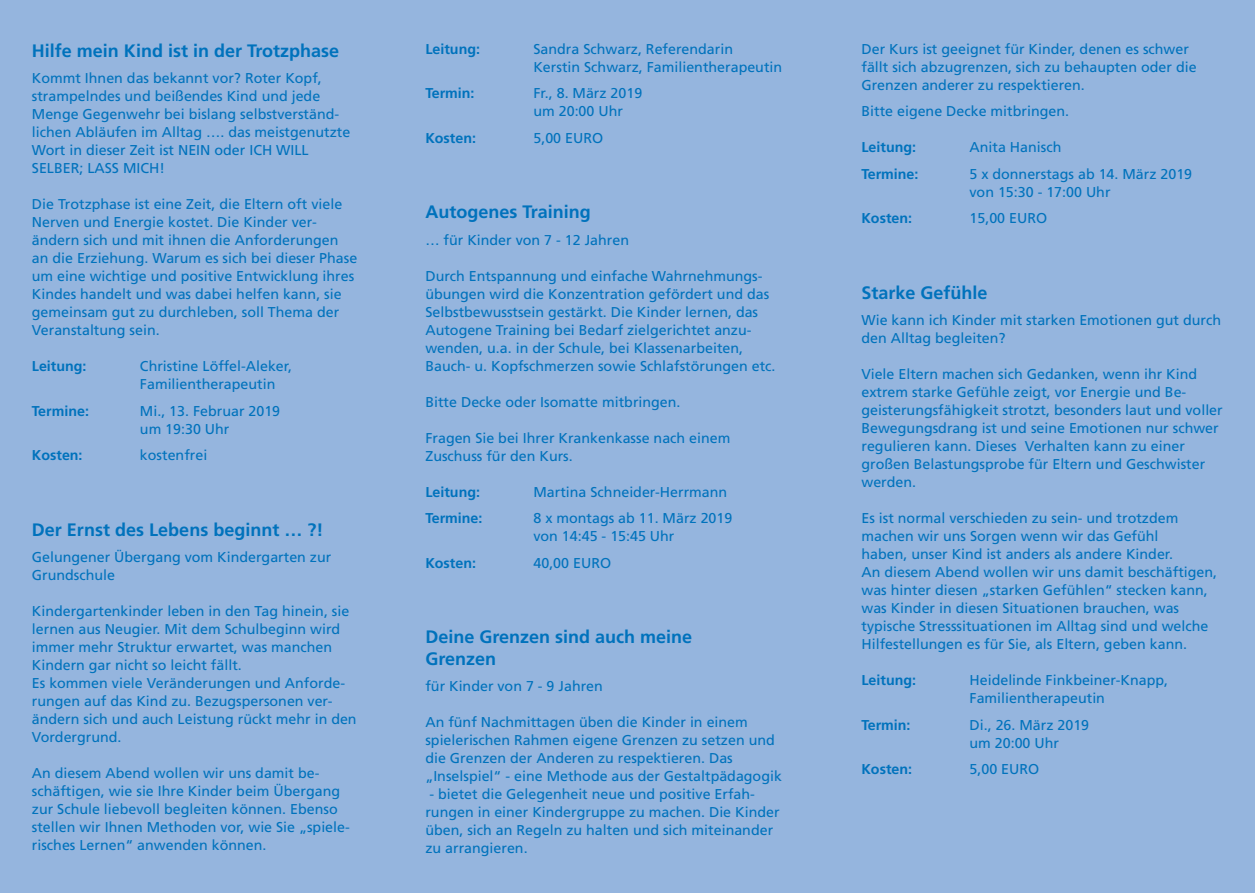
<style>
.page{position:relative;width:1255px;height:893px;background:#fff}
.page>*{position:absolute;margin:0;border:0;box-sizing:border-box;transform-origin:0 0}
.t1{font:700 18px/21.6px "Frutiger";color:#0072bc}
.t2{font:14.25px/18px "Frutiger";color:#0072bc}
.t3{font:700 14.25px "Frutiger";color:#0072bc}
</style>
<div class="page">
<div style="left:0;top:0;width:1254px;height:893px;background:#95b5de"></div>
<p class="t1" style="left:32px;top:39px;width:309px">Hilfe mein Kind ist in der Trotzphase</p>
<p class="t2" style="left:32px;top:69px;width:320px">Kommt Ihnen das bekannt vor? Roter Kopf, strampelndes und beißendes Kind und jede Menge Gegenwehr bei bislang selbstverständ&shy;lichen Abläufen im Alltag …. das meistgenutzte Wort in dieser Zeit ist NEIN oder ICH WILL SELBER; LASS MICH!</p>
<p class="t2" style="left:32px;top:195px;width:327px">Die Trotzphase ist eine Zeit, die Eltern oft viele Nerven und Energie kostet. Die Kinder ver&shy;ändern sich und mit ihnen die Anforderungen an die Erziehung. Warum es sich bei dieser Phase um eine wichtige und positive Entwicklung ihres Kindes handelt und was dabei helfen kann, sie gemeinsam gut zu durchleben, soll Thema der Veranstaltung sein.</p>
<p class="t3" style="left:32px;top:358px;width:56px">Leitung:</p>
<p class="t2" style="left:140px;top:357px;width:154px">Christine Löffel-Aleker,<br>Familientherapeutin</p>
<p class="t3" style="left:32px;top:402px;width:59px">Termine:</p>
<p class="t2" style="left:140px;top:401px;width:142px">Mi., 13. Februar 2019 um 19:30 Uhr</p>
<p class="t3" style="left:32px;top:447px;width:52px">Kosten:</p>
<p class="t2" style="left:140px;top:446px;width:69px">kostenfrei</p>
<p class="t1" style="left:32px;top:518px;width:293px">Der Ernst des Lebens beginnt … ?!</p>
<p class="t2" style="left:32px;top:548px;width:301px">Gelungener Übergang vom Kindergarten zur<br>Grundschule</p>
<p class="t2" style="left:32px;top:602px;width:326px">Kindergartenkinder leben in den Tag hinein, sie lernen aus Neugier. Mit dem Schulbeginn wird immer mehr Struktur erwartet, was manchen Kindern gar nicht so leicht fällt.<br>Es kommen viele Veränderungen und Anforde&shy;rungen auf das Kind zu. Bezugspersonen ver&shy;ändern sich und auch Leistung rückt mehr in den Vordergrund.</p>
<p class="t2" style="left:32px;top:764px;width:319px">An diesem Abend wollen wir uns damit be&shy;schäftigen, wie sie Ihre Kinder beim Übergang zur Schule liebevoll begleiten können. Ebenso stellen wir Ihnen Methoden vor, wie Sie „spiele&shy;risches Lernen“ anwenden können.</p>
<p class="t3" style="left:425px;top:40px;width:56px">Leitung:</p>
<p class="t2" style="left:533px;top:40px;width:250px">Sandra Schwarz, Referendarin<br>Kerstin Schwarz, Familientherapeutin</p>
<p class="t3" style="left:425px;top:85px;width:51px">Termin:</p>
<p class="t2" style="left:533px;top:84px;width:110px">Fr., 8. März 2019 um 20:00 Uhr</p>
<p class="t3" style="left:425px;top:129px;width:52px">Kosten:</p>
<p class="t2" style="left:533px;top:129px;width:71px">5,00 EURO</p>
<p class="t1" style="left:425px;top:201px;width:167px">Autogenes Training</p>
<p class="t2" style="left:425px;top:231px;width:205px">… für Kinder von 7 - 12 Jahren</p>
<p class="t2" style="left:425px;top:267px;width:351px">Durch Entspannung und einfache Wahrnehmungs&shy;übungen wird die Konzentration gefördert und das Selbstbewusstsein gestärkt. Die Kinder lernen, das Autogene Training bei Bedarf zielgerichtet anzu&shy;wenden, u.a. in der Schule, bei Klassenarbeiten, Bauch- u. Kopfschmerzen sowie Schlafstörungen etc.</p>
<p class="t2" style="left:425px;top:393px;width:256px">Bitte Decke oder Isomatte mitbringen.</p>
<p class="t2" style="left:425px;top:429px;width:306px">Fragen Sie bei Ihrer Krankenkasse nach einem<br>Zuschuss für den Kurs.</p>
<p class="t3" style="left:425px;top:483px;width:56px">Leitung:</p>
<p class="t2" style="left:533px;top:483px;width:195px">Martina Schneider-Herrmann</p>
<p class="t3" style="left:425px;top:510px;width:59px">Termine:</p>
<p class="t2" style="left:533px;top:509px;width:200px">8 x montags ab 11. März 2019 von 14:45 - 15:45 Uhr</p>
<p class="t3" style="left:425px;top:554px;width:52px">Kosten:</p>
<p class="t2" style="left:533px;top:554px;width:79px">40,00 EURO</p>
<p class="t1" style="left:425px;top:626px;width:268px">Deine Grenzen sind auch meine<br>Grenzen</p>
<p class="t2" style="left:425px;top:677px;width:179px">für Kinder von 7 - 9 Jahren</p>
<p class="t2" style="left:425px;top:713px;width:358px">An fünf Nachmittagen üben die Kinder in einem spielerischen Rahmen eigene Grenzen zu setzen und die Grenzen der Anderen zu respektieren. Das „Inselspiel“ - eine Methode aus der Gestaltpädagogik</p>
<p class="t2" style="left:425px;top:785px;width:355px">- bietet die Gelegenheit neue und positive Erfah&shy;rungen in einer Kindergruppe zu machen. Die Kinder üben, sich an Regeln zu halten und sich miteinander zu arrangieren.</p>
<p class="t2" style="left:861px;top:40px;width:336px">Der Kurs ist geeignet für Kinder, denen es schwer fällt sich abzugrenzen, sich zu behaupten oder die<br>Grenzen anderer zu respektieren.</p>
<p class="t2" style="left:861px;top:102px;width:209px">Bitte eigene Decke mitbringen.</p>
<p class="t3" style="left:861px;top:139px;width:56px">Leitung:</p>
<p class="t2" style="left:969px;top:138px;width:93px">Anita Hanisch</p>
<p class="t3" style="left:861px;top:165px;width:59px">Termine:</p>
<p class="t2" style="left:969px;top:165px;width:224px">5 x donnerstags ab 14. März 2019 von 15:30 - 17:00 Uhr</p>
<p class="t3" style="left:861px;top:210px;width:52px">Kosten:</p>
<p class="t2" style="left:969px;top:209px;width:79px">15,00 EURO</p>
<p class="t1" style="left:861px;top:282px;width:128px">Starke Gefühle</p>
<p class="t2" style="left:861px;top:311px;width:361px">Wie kann ich Kinder mit starken Emotionen gut durch den Alltag begleiten?</p>
<p class="t2" style="left:861px;top:365px;width:363px">Viele Eltern machen sich Gedanken, wenn ihr Kind extrem starke Gefühle zeigt, vor Energie und Be&shy;geisterungsfähigkeit strotzt, besonders laut und voller Bewegungsdrang ist und seine Emotionen nur schwer regulieren kann. Dieses Verhalten kann zu einer großen Belastungsprobe für Eltern und Geschwister werden.</p>
<p class="t2" style="left:861px;top:509px;width:357px">Es ist normal verschieden zu sein- und trotzdem machen wir uns Sorgen wenn wir das Gefühl<br>haben, unser Kind ist anders als andere Kinder.<br>An diesem Abend wollen wir uns damit beschäftigen, was hinter diesen „starken Gefühlen“ stecken kann, was Kinder in diesen Situationen brauchen, was typische Stresssituationen im Alltag sind und welche Hilfestellungen es für Sie, als Eltern, geben kann.</p>
<p class="t3" style="left:861px;top:672px;width:56px">Leitung:</p>
<p class="t2" style="left:969px;top:671px;width:200px">Heidelinde Finkbeiner-Knapp,<br>Familientherapeutin</p>
<p class="t3" style="left:861px;top:716px;width:51px">Termin:</p>
<p class="t2" style="left:969px;top:716px;width:121px">Di., 26. März 2019 um 20:00 Uhr</p>
<p class="t3" style="left:861px;top:761px;width:52px">Kosten:</p>
<p class="t2" style="left:969px;top:760px;width:71px">5,00 EURO</p>
</div>
